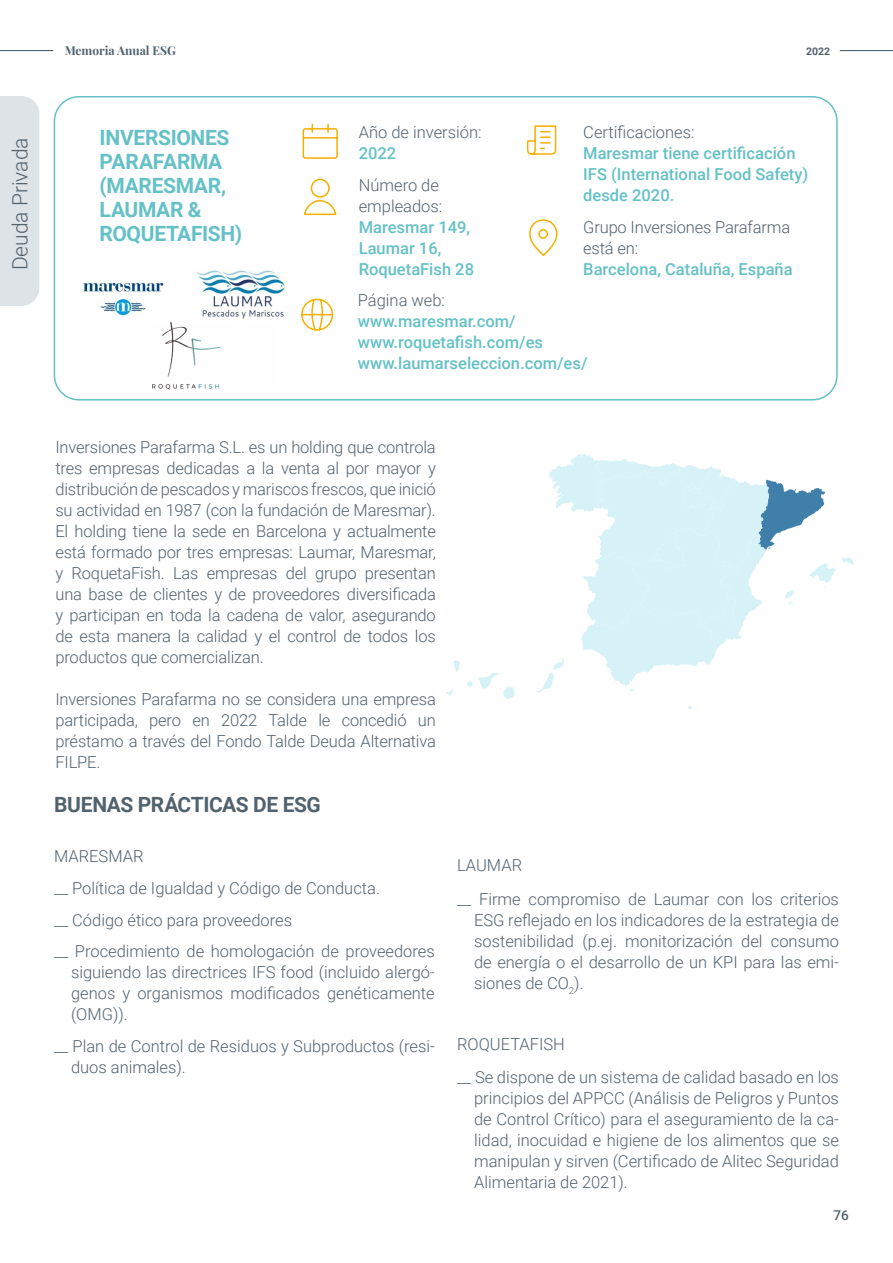
<style>
.page{position:relative;width:893px;height:1263px;background:#fff}
.page>*{position:absolute;margin:0;border:0;box-sizing:border-box;transform-origin:0 0}
.t1{font:700 21px/24px "Roboto";letter-spacing:-.015em;color:#64c1c6}
.t2{font:700 21px "Roboto";letter-spacing:-.02em;color:#51626f}
.t3{font:300 21px "Roboto";color:#51626f}
.t4{font:300 16.5px/21px "Roboto";color:#51626f}
.t5{font:500 16.5px/21px "Roboto";color:#64c1c6}
.t6{font:500 13.5px "Roboto";color:#51626f}
.t7{font:700 12px "Playfair Display";color:#51626f}
.t8{font:700 10.5px "Roboto";color:#51626f}
</style>
<div class="page">
<hr style="left:840px;top:50px;width:53px;height:1px;background:#51626f">
<hr style="left:0;top:50px;width:53px;height:1px;background:#51626f">
<div style="left:54px;top:96px;width:784px;height:304px;border:2px solid #64c1c6;border-radius:24px"></div>
<svg style="left:302px;top:123px;width:36px;height:36px"></svg>
<svg style="left:301px;top:298px;width:33px;height:33px"></svg>
<svg style="left:526px;top:125px;width:31px;height:30px"></svg>
<svg style="left:529px;top:219px;width:29px;height:37px"></svg>
<svg style="left:304px;top:178px;width:33px;height:38px"></svg>
<img style="left:83px;top:282px;width:81px;height:34px">
<img style="left:196px;top:270px;width:89px;height:49px">
<img style="left:152px;top:322px;width:69px;height:67px">
<svg style="left:446px;top:453px;width:408px;height:246px"></svg>
<div style="left:0;top:96px;width:39px;height:210px;background:#dde3e7"></div>
<p class="t3" style="left:5px;top:270px;width:134px;rotate:-90deg">Deuda Privada</p>
<p class="t7" style="left:65px;top:41px;width:113px">Memoria Anual ESG</p>
<p class="t8" style="left:806px;top:44px;width:26px">2022</p>
<p class="t4" style="left:583px;top:121px;width:113px">Certificaciones:</p>
<p class="t5" style="left:583px;top:142px;width:226px">Maresmar tiene certificación<br>IFS (International Food Safety) desde 2020.</p>
<p class="t4" style="left:583px;top:216px;width:208px">Grupo Inversiones Parafarma está en:</p>
<p class="t5" style="left:583px;top:258px;width:211px">Barcelona, Cataluña, España</p>
<p class="t1" style="left:100px;top:125px;width:144px">INVERSIONES<br>PARAFARMA (MARESMAR,<br>LAUMAR &amp;<br>ROQUETAFISH)</p>
<p class="t4" style="left:359px;top:121px;width:124px">Año de inversión:</p>
<p class="t5" style="left:359px;top:142px;width:39px">2022</p>
<p class="t4" style="left:359px;top:174px;width:85px">Número de empleados:</p>
<p class="t5" style="left:359px;top:216px;width:117px">Maresmar 149,<br>Laumar 16,<br>RoquetaFish 28</p>
<p class="t4" style="left:358px;top:289px;width:89px">Página web:</p>
<p class="t5" style="left:358px;top:310px;width:231px">www.maresmar.com/ www.roquetafish.com/es www.laumarseleccion.com/es/</p>
<p class="t4" style="left:55px;top:436px;width:382px;text-align:justify">Inversiones Parafarma S.L. es un holding que controla tres empresas dedicadas a la venta al por mayor y distribución de pescados y mariscos frescos, que inició su actividad en 1987 (con la fundación de Maresmar).<br>El holding tiene la sede en Barcelona y actualmente está formado por tres empresas: Laumar, Maresmar, y RoquetaFish. Las empresas del grupo presentan una base de clientes y de proveedores diversificada y participan en toda la cadena de valor, asegurando de esta manera la calidad y el control de todos los productos que comercializan.</p>
<p class="t4" style="left:55px;top:688px;width:382px;text-align:justify">Inversiones Parafarma no se considera una empresa participada, pero en 2022 Talde le concedió un préstamo a través del Fondo Talde Deuda Alternativa FILPE.</p>
<p class="t2" style="left:54px;top:789px;width:268px">BUENAS PRÁCTICAS DE ESG</p>
<p class="t4" style="left:54px;top:840px;width:382px;line-height:31.7px">MARESMAR<br>__ Política de Igualdad y Código de Conducta.<br>__ Código ético para proveedores<br>__ Procedimiento de homologación de proveedores</p>
<p class="t4" style="left:71px;top:961px;width:365px;text-align:justify">siguiendo las directrices IFS food (incluido alergó&shy;genos y organismos modificados genéticamente (OMG)).</p>
<p class="t4" style="left:71px;top:1035px;width:365px;text-indent:-17px">__ Plan de Control de Residuos y Subproductos (resi&shy;duos animales).</p>
<p class="t4" style="left:457px;top:848px;width:383px;line-height:33.5px">LAUMAR<br>__ Firme compromiso de Laumar con los criterios</p>
<p class="t4" style="left:474px;top:909px;width:366px;text-align:justify">ESG reflejado en los indicadores de la estrategia de sostenibilidad (p.ej. monitorización del consumo de energía o el desarrollo de un KPI para las emi&shy;siones de CO<sub>2</sub>).</p>
<p class="t4" style="left:457px;top:1026px;width:383px;line-height:33.5px">ROQUETAFISH<br>__ Se dispone de un sistema de calidad basado en los</p>
<p class="t4" style="left:474px;top:1087px;width:366px;text-align:justify">principios del APPCC (Análisis de Peligros y Puntos de Control Crítico) para el aseguramiento de la ca&shy;lidad, inocuidad e higiene de los alimentos que se manipulan y sirven (Certificado de Alitec Seguridad Alimentaria de 2021).</p>
<p class="t6" style="left:833px;top:1205px;width:17px">76</p>
</div>
